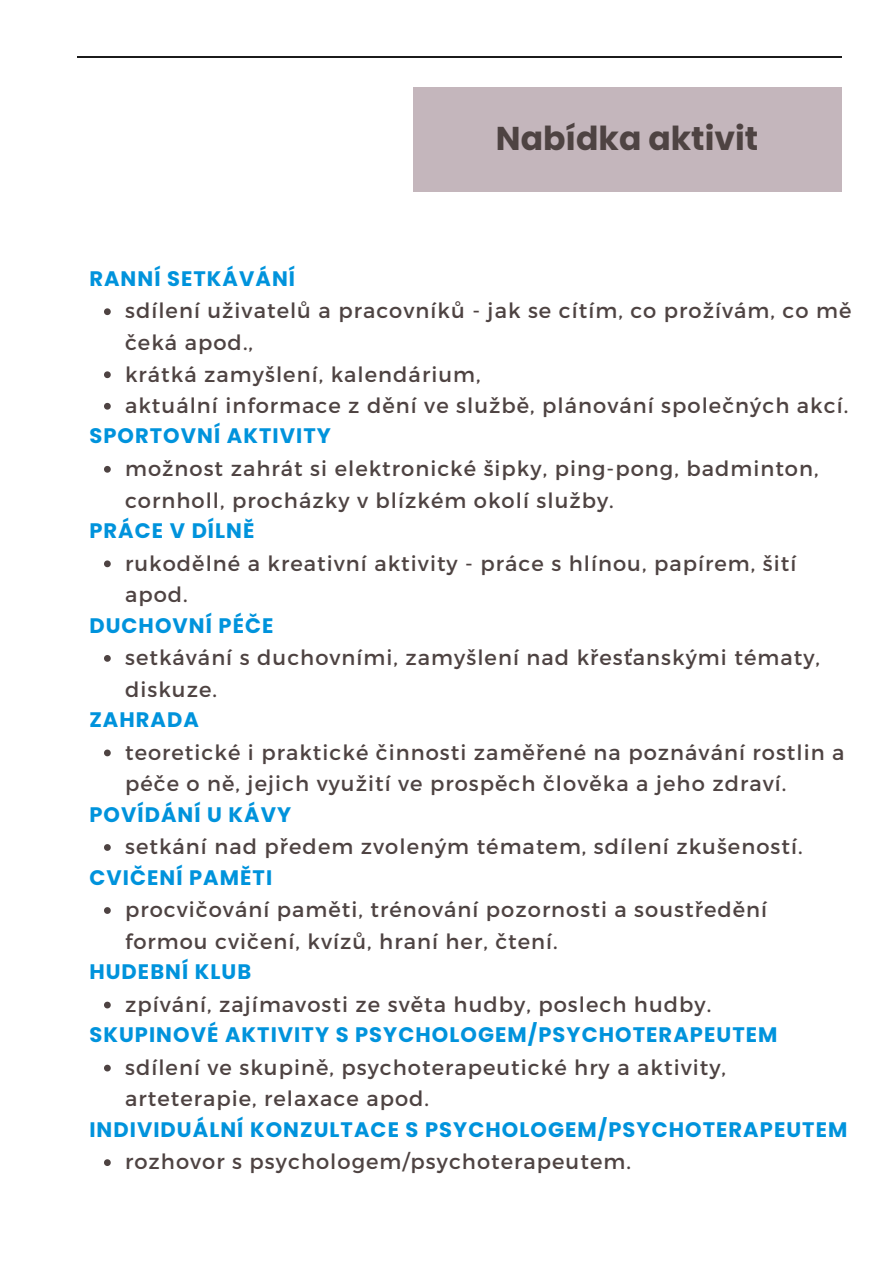
<style>
.page{position:relative;width:894px;height:1264px;background:#fff}
.page>*{position:absolute;margin:0;border:0;box-sizing:border-box;transform-origin:0 0}
.t1{font:700 33px "Poppins";color:#4e4342}
.t2{font:21px/31.5px "Montserrat";letter-spacing:.05em;color:#4e4342}
.t3{font:700 21px "Poppins";letter-spacing:.05em;color:#0093dc}
</style>
<div class="page">
<div style="left:412px;top:87px;width:429px;height:104px;background:#c4b6bc"></div>
<hr style="left:77px;top:57px;width:764px;height:1px;background:#1b1b1b">
<svg style="left:104px;top:308px;width:7px;height:7px"></svg>
<svg style="left:104px;top:371px;width:7px;height:7px"></svg>
<svg style="left:104px;top:403px;width:7px;height:6px"></svg>
<svg style="left:104px;top:466px;width:7px;height:6px"></svg>
<svg style="left:104px;top:560px;width:7px;height:7px"></svg>
<svg style="left:104px;top:655px;width:7px;height:6px"></svg>
<svg style="left:104px;top:749px;width:7px;height:7px"></svg>
<svg style="left:104px;top:844px;width:7px;height:6px"></svg>
<svg style="left:104px;top:907px;width:7px;height:6px"></svg>
<svg style="left:104px;top:1001px;width:7px;height:7px"></svg>
<svg style="left:104px;top:1064px;width:7px;height:7px"></svg>
<svg style="left:104px;top:1159px;width:7px;height:6px"></svg>
<h1 class="t1" style="left:496px;top:115px;width:264px">Nabídka aktivit</h1>
<p class="t3" style="left:89px;top:264px;width:207px">RANNÍ SETKÁVÁNÍ</p>
<p class="t2" style="left:125px;top:294px;width:727px">sdílení uživatelů a pracovníků - jak se cítím, co prožívám, co mě čeká apod.,<br>krátká zamyšlení, kalendárium,<br>aktuální informace z dění ve službě, plánování společných akcí.</p>
<p class="t3" style="left:89px;top:421px;width:243px">SPORTOVNÍ AKTIVITY</p>
<p class="t2" style="left:125px;top:452px;width:694px">možnost zahrát si elektronické šipky, ping-pong, badminton, cornholl, procházky v blízkém okolí služby.</p>
<p class="t3" style="left:89px;top:516px;width:167px">PRÁCE V DÍLNĚ</p>
<p class="t2" style="left:125px;top:546px;width:672px">rukodělné a kreativní aktivity - práce s hlínou, papírem, šití apod.</p>
<p class="t3" style="left:89px;top:610px;width:186px">DUCHOVNÍ PÉČE</p>
<p class="t2" style="left:125px;top:641px;width:696px">setkávání s duchovními, zamyšlení nad křesťanskými tématy, diskuze.</p>
<p class="t3" style="left:89px;top:705px;width:111px">ZAHRADA</p>
<p class="t2" style="left:125px;top:735px;width:720px">teoretické i praktické činnosti zaměřené na poznávání rostlin a péče o ně, jejich využití ve prospěch člověka a jeho zdraví.</p>
<p class="t3" style="left:89px;top:799px;width:203px">POVÍDÁNÍ U KÁVY</p>
<p class="t2" style="left:125px;top:830px;width:679px">setkání nad předem zvoleným tématem, sdílení zkušeností.</p>
<p class="t3" style="left:89px;top:862px;width:184px">CVIČENÍ PAMĚTI</p>
<p class="t2" style="left:125px;top:893px;width:643px">procvičování paměti, trénování pozornosti a soustředění formou cvičení, kvízů, hraní her, čtení.</p>
<p class="t3" style="left:89px;top:957px;width:163px">HUDEBNÍ KLUB</p>
<p class="t2" style="left:125px;top:987px;width:587px">zpívání, zajímavosti ze světa hudby, poslech hudby.</p>
<p class="t3" style="left:89px;top:1020px;width:689px">SKUPINOVÉ AKTIVITY S PSYCHOLOGEM/PSYCHOTERAPEUTEM</p>
<p class="t2" style="left:125px;top:1050px;width:602px">sdílení ve skupině, psychoterapeutické hry a aktivity, arteterapie, relaxace apod.</p>
<p class="t3" style="left:89px;top:1114px;width:759px">INDIVIDUÁLNÍ KONZULTACE S PSYCHOLOGEM/PSYCHOTERAPEUTEM</p>
<p class="t2" style="left:125px;top:1145px;width:507px">rozhovor s psychologem/psychoterapeutem.</p>
</div>
